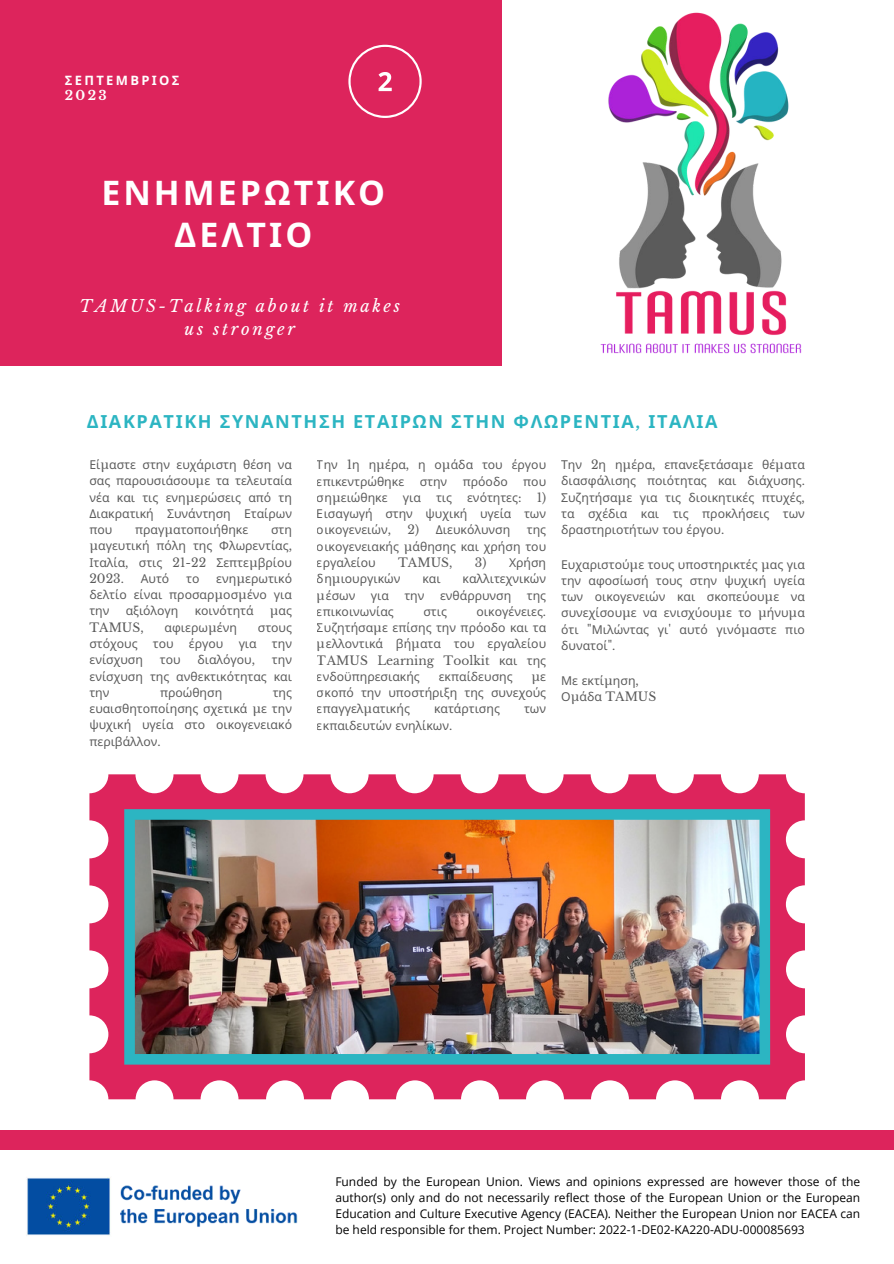
<style>
.page{position:relative;width:894px;height:1264px;background:#fff}
.page>*{position:absolute;margin:0;border:0;box-sizing:border-box;transform-origin:0 0}
.t1{font:700 33.9px/41.7px "Noto Sans";letter-spacing:.09em;color:#fff;text-align:center}
.t2{font:700 18px "Noto Sans";letter-spacing:.09em;color:#2cb5c2}
.t3{font:italic 16.5px/22.5px "Libre Baskerville";letter-spacing:.16em;color:#fff;text-align:center}
.t4{font:700 12.9px "Noto Sans";letter-spacing:.18em;color:#fff}
.t5{font:700 12.9px "Libre Baskerville";color:#fff}
.t6{font:12.15px/16.2px "Noto Sans";color:#000;text-align:justify}
.t7{font:12.15px "Libre Baskerville";color:#000}
.t8{font:12px/16px "Open Sans";color:#000;text-align:justify}
.s1{font-family:"Libre Baskerville"}
.s2{font-family:"Noto Sans"}
</style>
<div class="page">
<img style="left:421px;top:6px;width:381px;height:360px">
<div style="left:0;top:0;width:501px;height:365px;background:#dd245c"></div>
<div style="left:0;top:1130px;width:893px;height:19px;background:#dd245c"></div>
<img style="left:26px;top:1177px;width:272px;height:59px">
<svg style="left:348px;top:45px;width:73px;height:73px"></svg>
<svg style="left:89px;top:774px;width:715px;height:325px;fill:#dd245c"></svg>
<img style="left:124px;top:809px;width:646px;height:255px">
<p class="t4" style="left:65px;top:71px;width:116px">ΣΕΠΤΕΜΒΡΙΟΣ</p>
<p class="t5" style="left:65px;top:88px;width:43px">2023</p>
<h1 class="t1" style="left:101px;top:173px;width:285px">ΕΝΗΜΕΡΩΤΙΚΟ<br>ΔΕΛΤΙΟ</h1>
<h3 class="t3" style="left:80px;top:295px;width:322px">TAMUS-Talking about it makes us stronger</h3>
<h2 class="t2" style="left:87px;top:408px;width:632px">ΔΙΑΚΡΑΤΙΚΗ ΣΥΝΑΝΤΗΣΗ ΕΤΑΙΡΩΝ ΣΤΗΝ ΦΛΩΡΕΝΤΙΑ<span class="s1">,</span> ΙΤΑΛΙΑ</h2>
<p class="t6" style="left:89px;top:457px;width:204px">Εί<span class="s1">μ</span>αστε στην ευχάριστη θέση να σας παρουσιάσου<span class="s1">μ</span>ε τα τελευταία νέα και τις ενη<span class="s1">μ</span>ερώσεις από τη Διακρατική Συνάντηση Εταίρων που</p>
<p class="t6" style="left:135px;top:522px;width:115px">πραγ<span class="s1">μ</span>ατοποιήθηκε</p>
<p class="t6" style="left:89px;top:522px;width:204px;text-indent:182px">στη <span class="s1">μ</span>αγευτική πόλη της Φλωρεντίας<span class="s1">, </span>Ιταλία<span class="s1">,</span> στις <span class="s1">21-22</span> Σεπτε<span class="s1">μ</span>βρίου</p>
<p class="t7" style="left:89px;top:571px;width:36px">2023.</p>
<p class="t6" style="left:141px;top:570px;width:30px">Αυτό</p>
<p class="t6" style="left:186px;top:570px;width:15px">το</p>
<p class="t6" style="left:89px;top:570px;width:204px;text-indent:127px">ενη<span class="s1">μ</span>ερωτικό δελτίο είναι προσαρ<span class="s1">μ</span>οσ<span class="s1">μ</span>ένο για την</p>
<p class="t6" style="left:126px;top:603px;width:54px">αξιόλογη</p>
<p class="t6" style="left:195px;top:603px;width:60px">κοινότητά</p>
<p class="t6" style="left:270px;top:603px;width:24px"><span class="s1">μ</span>ας</p>
<p class="t7" style="left:89px;top:620px;width:56px">TAMUS,</p>
<p class="t6" style="left:164px;top:619px;width:74px">αφιερω<span class="s1">μ</span>ένη</p>
<p class="t6" style="left:89px;top:619px;width:204px;text-indent:168px">στους στόχους του έργου για την ενίσχυση</p>
<p class="t6" style="left:160px;top:652px;width:22px">του</p>
<p class="t6" style="left:197px;top:652px;width:59px">διαλόγου<span class="s1">,</span></p>
<p class="t6" style="left:89px;top:652px;width:204px;text-indent:182px">την ενίσχυση της ανθεκτικότητας και την</p>
<p class="t6" style="left:160px;top:684px;width:64px">προώθηση</p>
<p class="t6" style="left:89px;top:684px;width:204px;text-indent:183px">της ευαισθητοποίησης σχετικά <span class="s1">μ</span>ε την ψυχική υγεία στο οικογενειακό περιβάλλον<span class="s1">.</span></p>
<p class="t6" style="left:317px;top:457px;width:231px">Την <span class="s1">1</span>η η<span class="s1">μ</span>έρα<span class="s1">,</span> η ο<span class="s1">μ</span>άδα του έργου επικεντρώθηκε</p>
<p class="t6" style="left:419px;top:473px;width:29px">στην</p>
<p class="t6" style="left:462px;top:473px;width:46px">πρόοδο</p>
<p class="t6" style="left:317px;top:473px;width:231px;text-indent:206px">που ση<span class="s1">μ</span>ειώθηκε για τις ενότητες<span class="s1">: 1)<br></span>Εισαγωγή στην ψυχική υγεία των οικογενειών<span class="s1">,</span></p>
<p class="t6" style="left:407px;top:522px;width:104px"><span class="s1">2)</span> Διευκόλυνση</p>
<p class="t6" style="left:317px;top:522px;width:231px;text-indent:210px">της οικογενειακής <span class="s1">μ</span>άθησης και χρήση του εργαλείου</p>
<p class="t7" style="left:398px;top:555px;width:56px">TAMUS,</p>
<p class="t6" style="left:475px;top:555px;width:73px"><span class="s1">3)</span> Χρήση</p>
<p class="t6" style="left:317px;top:571px;width:85px">δη<span class="s1">μ</span>ιουργικών</p>
<p class="t6" style="left:422px;top:571px;width:20px">και</p>
<p class="t6" style="left:462px;top:571px;width:85px">καλλιτεχνικών</p>
<p class="t6" style="left:317px;top:587px;width:40px"><span class="s1">μ</span>έσων</p>
<p class="t6" style="left:371px;top:587px;width:20px">για</p>
<p class="t6" style="left:404px;top:587px;width:22px">την</p>
<p class="t6" style="left:440px;top:587px;width:73px">ενθάρρυνση</p>
<p class="t6" style="left:526px;top:587px;width:21px">της</p>
<p class="t6" style="left:317px;top:603px;width:78px">επικοινωνίας</p>
<p class="t6" style="left:423px;top:603px;width:25px">στις</p>
<p class="t6" style="left:317px;top:603px;width:231px;text-indent:160px">οικογένειες<span class="s1">.<br></span>Συζητήσα<span class="s1">μ</span>ε επίσης την πρόοδο και τα <span class="s1">μ</span>ελλοντικά βή<span class="s1">μ</span>ατα του εργαλείου</p>
<p class="t7" style="left:317px;top:653px;width:231px">TAMUS Learning Toolkit <span class="s2">και της</span></p>
<p class="t6" style="left:317px;top:668px;width:104px">ενδοϋπηρεσιακής</p>
<p class="t6" style="left:438px;top:668px;width:75px">εκπαίδευσης</p>
<p class="t7" style="left:531px;top:669px;width:16px">μ<span class="s2">ε</span></p>
<p class="t6" style="left:317px;top:685px;width:231px">σκοπό την υποστήριξη της συνεχούς επαγγελ<span class="s1">μ</span>ατικής</p>
<p class="t6" style="left:434px;top:701px;width:67px">κατάρτισης</p>
<p class="t6" style="left:524px;top:701px;width:24px">των</p>
<p class="t6" style="left:317px;top:717px;width:137px">εκπαιδευτών ενηλίκων<span class="s1">.</span></p>
<p class="t6" style="left:561px;top:457px;width:245px">Την <span class="s1">2</span>η η<span class="s1">μ</span>έρα<span class="s1">,</span> επανεξετάσα<span class="s1">μ</span>ε θέ<span class="s1">μ</span>ατα διασφάλισης ποιότητας και διάχυσης<span class="s1">.<br></span>Συζητήσα<span class="s1">μ</span>ε για τις διοικητικές πτυχές<span class="s1">, </span>τα σχέδια και τις προκλήσεις των δραστηριοτήτων του έργου<span class="s1">.</span></p>
<p class="t6" style="left:561px;top:556px;width:245px">Ευχαριστού<span class="s1">μ</span>ε τους υποστηρικτές <span class="s1">μ</span>ας για την αφοσίωσή τους στην ψυχική υγεία των οικογενειών και σκοπεύου<span class="s1">μ</span>ε να συνεχίσου<span class="s1">μ</span>ε να ενισχύου<span class="s1">μ</span>ε το <span class="s1">μ</span>ήνυ<span class="s1">μ</span>α ότι <span class="s1">"</span>Μιλώντας γι<span class="s1">'</span> αυτό γινό<span class="s1">μ</span>αστε πιο δυνατοί<span class="s1">".</span></p>
<p class="t6" style="left:561px;top:672px;width:79px">Με εκτί<span class="s1">μ</span>ηση<span class="s1">,</span></p>
<p class="t7" style="left:561px;top:689px;width:97px"><span class="s2">Ο</span>μ<span class="s2">άδα</span> TAMUS</p>
<p class="t8" style="left:335px;top:1173px;width:526px">Funded by the European Union. Views and opinions expressed are however those of the author(s) only and do not necessarily reflect those of the European Union or the European Education and Culture Executive Agency (EACEA). Neither the European Union nor EACEA can be held responsible for them. Project Number: 2022-1-DE02-KA220-ADU-000085693</p>
</div>
